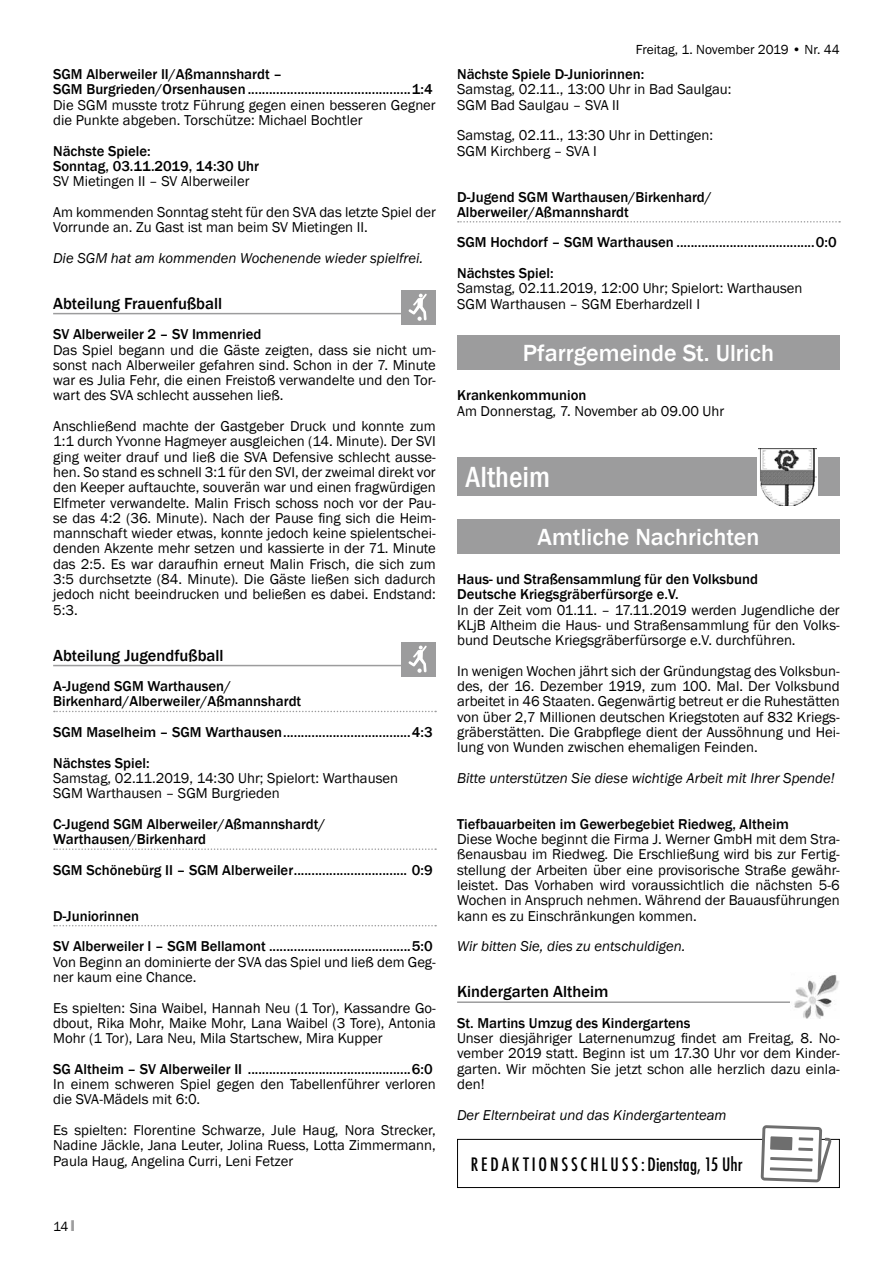
<style>
.page{position:relative;width:893px;height:1263px;background:#fff}
.page>*{position:absolute;margin:0;border:0;box-sizing:border-box;transform-origin:0 0}
.t1{font:500 condensed 30px "Franklin Gothic";color:#fff}
.t2{font:500 24px "Franklin Gothic";color:#fff}
.t3{font:500 condensed 18px "Futura";letter-spacing:.16em;color:#000}
.t4{font:500 16.5px "Franklin Gothic";color:#000}
.t5{font:14.7px/15.3px "Franklin Gothic";color:#000}
.t6{font:500 14.7px/15.3px "Franklin Gothic";color:#000}
.t7{font:italic 14.7px "Franklin Gothic";color:#000}
.t8{font:13.5px "Franklin Gothic";color:#000}
.s1{font-family:"Impact";color:#9c9c9d}
</style>
<div class="page">
<svg style="left:458px;top:221px;width:382px;height:2px"></svg>
<hr style="left:457px;top:1001px;width:383px;height:2px;background:#9c9c9d">
<div style="left:457px;top:336px;width:383px;height:34px;background:#9c9c9d"></div>
<div style="left:457px;top:458px;width:383px;height:38px;background:#9c9c9d"></div>
<div style="left:757px;top:445px;width:61px;height:62px;background:#fff"></div>
<img style="left:759px;top:448px;width:57px;height:58px">
<div style="left:457px;top:519px;width:383px;height:34px;background:#9c9c9d"></div>
<img style="left:790px;top:974px;width:50px;height:44px">
<hr style="left:53px;top:313px;width:383px;height:1px;background:#9c9c9d">
<hr style="left:53px;top:665px;width:383px;height:1px;background:#9c9c9d">
<svg style="left:54px;top:711px;width:382px;height:1px"></svg>
<svg style="left:54px;top:848px;width:382px;height:2px"></svg>
<svg style="left:54px;top:925px;width:382px;height:1px"></svg>
<div style="left:402px;top:290px;width:34px;height:34px;background:#9c9c9d"></div>
<svg style="left:409px;top:294px;width:18px;height:27px"></svg>
<div style="left:402px;top:642px;width:34px;height:34px;background:#9c9c9d"></div>
<svg style="left:409px;top:646px;width:18px;height:27px"></svg>
<div style="left:457px;top:1139px;width:383px;height:49px;border:1px solid #000"></div>
<svg style="left:761px;top:1125px;width:70px;height:57px"></svg>
<p class="t6" style="left:53px;top:67px;width:381px">SGM Alberweiler II/Aßmannshardt –<br>SGM Burgrieden/Orsenhausen ..............................................1:4</p>
<p class="t5" style="left:53px;top:97px;width:384px">Die SGM musste trotz Führung gegen einen besseren Gegner die Punkte abgeben. Torschütze: Michael Bochtler</p>
<p class="t6" style="left:53px;top:143px;width:207px">Nächste Spiele:<br>Sonntag, 03.11.2019, 14:30 Uhr</p>
<p class="t5" style="left:53px;top:166px;width:384px;line-height:30.6px">SV Mietingen II – SV Alberweiler<br>Am kommenden Sonntag steht für den SVA das letzte Spiel der</p>
<p class="t5" style="left:53px;top:220px;width:316px">Vorrunde an. Zu Gast ist man beim SV Mietingen II.</p>
<p class="t7" style="left:53px;top:249px;width:371px">Die SGM hat am kommenden Wochenende wieder spielfrei.</p>
<p class="t4" style="left:53px;top:293px;width:171px">Abteilung Frauenfußball</p>
<p class="t6" style="left:53px;top:327px;width:210px">SV Alberweiler 2 – SV Immenried</p>
<p class="t5" style="left:53px;top:342px;width:384px;text-align:justify">Das Spiel begann und die Gäste zeigten, dass sie nicht um&shy;sonst nach Alberweiler gefahren sind. Schon in der 7. Minute war es Julia Fehr, die einen Freistoß verwandelte und den Tor&shy;wart des SVA schlecht aussehen ließ.</p>
<p class="t5" style="left:53px;top:419px;width:384px;text-align:justify">Anschließend machte der Gastgeber Druck und konnte zum 1:1 durch Yvonne Hagmeyer ausgleichen (14. Minute). Der SVI ging weiter drauf und ließ die SVA Defensive schlecht ausse&shy;hen. So stand es schnell 3:1 für den SVI, der zweimal direkt vor den Keeper auftauchte, souverän war und einen fragwürdigen Elfmeter verwandelte. Malin Frisch schoss noch vor der Pau&shy;se das 4:2 (36. Minute). Nach der Pause fing sich die Heim&shy;mannschaft wieder etwas, konnte jedoch keine spielentschei&shy;denden Akzente mehr setzen und kassierte in der 71. Minute das 2:5. Es war daraufhin erneut Malin Frisch, die sich zum 3:5 durchsetzte (84. Minute). Die Gäste ließen sich dadurch jedoch nicht beeindrucken und beließen es dabei. Endstand:<br>5:3.</p>
<p class="t4" style="left:53px;top:645px;width:172px">Abteilung Jugendfußball</p>
<p class="t6" style="left:53px;top:679px;width:250px">A-Jugend SGM Warthausen/<br>Birkenhard/Alberweiler/Aßmannshardt</p>
<p class="t6" style="left:53px;top:717px;width:381px;line-height:30.6px">SGM Maselheim – SGM Warthausen....................................4:3<br>Nächstes Spiel:</p>
<p class="t5" style="left:53px;top:771px;width:346px">Samstag, 02.11.2019, 14:30 Uhr; Spielort: Warthausen<br>SGM Warthausen – SGM Burgrieden</p>
<p class="t6" style="left:53px;top:816px;width:274px">C-Jugend SGM Alberweiler/Aßmannshardt/<br>Warthausen/Birkenhard</p>
<p class="t6" style="left:53px;top:862px;width:381px">SGM Schönebürg II – SGM Alberweiler................................ 0:9</p>
<p class="t6" style="left:53px;top:901px;width:381px;line-height:30.6px">D-Juniorinnen<br>SV Alberweiler I – SGM Bellamont ........................................5:0</p>
<p class="t5" style="left:53px;top:954px;width:384px">Von Beginn an dominierte der SVA das Spiel und ließ dem Geg&shy;ner kaum eine Chance.</p>
<p class="t5" style="left:53px;top:1000px;width:384px;text-align:justify">Es spielten: Sina Waibel, Hannah Neu (1 Tor), Kassandre Go&shy;dbout, Rika Mohr, Maike Mohr, Lana Waibel (3 Tore), Antonia Mohr (1 Tor), Lara Neu, Mila Startschew, Mira Kupper</p>
<p class="t6" style="left:53px;top:1061px;width:381px">SG Altheim – SV Alberweiler II ..............................................6:0</p>
<p class="t5" style="left:53px;top:1077px;width:384px">In einem schweren Spiel gegen den Tabellenführer verloren die SVA-Mädels mit 6:0.</p>
<p class="t5" style="left:53px;top:1123px;width:384px;text-align:justify">Es spielten: Florentine Schwarze, Jule Haug, Nora Strecker, Nadine Jäckle, Jana Leuter, Jolina Ruess, Lotta Zimmermann, Paula Haug, Angelina Curri, Leni Fetzer</p>
<p class="t8" style="left:53px;top:1218px;width:23px">14 <span class="s1">I</span></p>
<p class="t8" style="left:636px;top:41px;width:205px">Freitag, 1. November 2019 • Nr. 44</p>
<p class="t6" style="left:457px;top:67px;width:189px">Nächste Spiele D-Juniorinnen:</p>
<p class="t5" style="left:457px;top:82px;width:276px">Samstag, 02.11., 13:00 Uhr in Bad Saulgau:<br>SGM Bad Saulgau – SVA II</p>
<p class="t5" style="left:457px;top:128px;width:258px">Samstag, 02.11., 13:30 Uhr in Dettingen:<br>SGM Kirchberg – SVA I</p>
<p class="t6" style="left:457px;top:189px;width:256px">D-Jugend SGM Warthausen/Birkenhard/<br>Alberweiler/Aßmannshardt</p>
<p class="t6" style="left:457px;top:227px;width:381px;line-height:30.6px">SGM Hochdorf – SGM Warthausen .......................................0:0<br>Nächstes Spiel:</p>
<p class="t5" style="left:457px;top:281px;width:347px">Samstag, 02.11.2019, 12:00 Uhr; Spielort: Warthausen<br>SGM Warthausen – SGM Eberhardzell I</p>
<h2 class="t2" style="left:523px;top:338px;width:253px">Pfarrgemeinde St. Ulrich</h2>
<p class="t6" style="left:457px;top:388px;width:131px">Krankenkommunion</p>
<p class="t5" style="left:457px;top:403px;width:269px">Am Donnerstag, 7. November ab 09.00 Uhr</p>
<h1 class="t1" style="left:466px;top:458px;width:86px">Altheim</h1>
<h2 class="t2" style="left:538px;top:522px;width:223px">Amtliche Nachrichten</h2>
<p class="t6" style="left:457px;top:572px;width:302px">Haus- und Straßensammlung für den Volksbund<br>Deutsche Kriegsgräberfürsorge e.V.</p>
<p class="t5" style="left:457px;top:602px;width:384px;text-align:justify">In der Zeit vom 01.11. – 17.11.2019 werden Jugendliche der KLjB Altheim die Haus- und Straßensammlung für den Volks&shy;bund Deutsche Kriegsgräberfürsorge e.V. durchführen.</p>
<p class="t5" style="left:457px;top:664px;width:384px;text-align:justify">In wenigen Wochen jährt sich der Gründungstag des Volksbun&shy;des, der 16. Dezember 1919, zum 100. Mal. Der Volksbund arbeitet in 46 Staaten. Gegenwärtig betreut er die Ruhestätten von über 2,7 Millionen deutschen Kriegstoten auf 832 Kriegs&shy;gräberstätten. Die Grabpflege dient der Aussöhnung und Hei&shy;lung von Wunden zwischen ehemaligen Feinden.</p>
<p class="t7" style="left:457px;top:769px;width:379px">Bitte unterstützen Sie diese wichtige Arbeit mit Ihrer Spende!</p>
<p class="t6" style="left:457px;top:816px;width:333px">Tiefbauarbeiten im Gewerbegebiet Riedweg, Altheim</p>
<p class="t5" style="left:457px;top:832px;width:384px;text-align:justify">Diese Woche beginnt die Firma J. Werner GmbH mit dem Stra&shy;ßenausbau im Riedweg. Die Erschließung wird bis zur Fertig&shy;stellung der Arbeiten über eine provisorische Straße gewähr&shy;leistet. Das Vorhaben wird voraussichtlich die nächsten 5-6<br>Wochen in Anspruch nehmen. Während der Bauausführungen kann es zu Einschränkungen kommen.</p>
<p class="t7" style="left:457px;top:937px;width:230px">Wir bitten Sie, dies zu entschuldigen.</p>
<p class="t4" style="left:457px;top:981px;width:153px">Kindergarten Altheim</p>
<p class="t6" style="left:457px;top:1015px;width:235px">St. Martins Umzug des Kindergartens</p>
<p class="t5" style="left:457px;top:1031px;width:384px;text-align:justify">Unser diesjähriger Laternenumzug findet am Freitag, 8. No&shy;vember 2019 statt. Beginn ist um 17.30 Uhr vor dem Kinder&shy;garten. Wir möchten Sie jetzt schon alle herzlich dazu einla&shy;den!</p>
<p class="t7" style="left:457px;top:1105px;width:271px">Der Elternbeirat und das Kindergartenteam</p>
<p class="t3" style="left:471px;top:1153px;width:273px">REDAKTIONSSCHLUSS:Dienstag, 15 Uhr</p>
</div>
